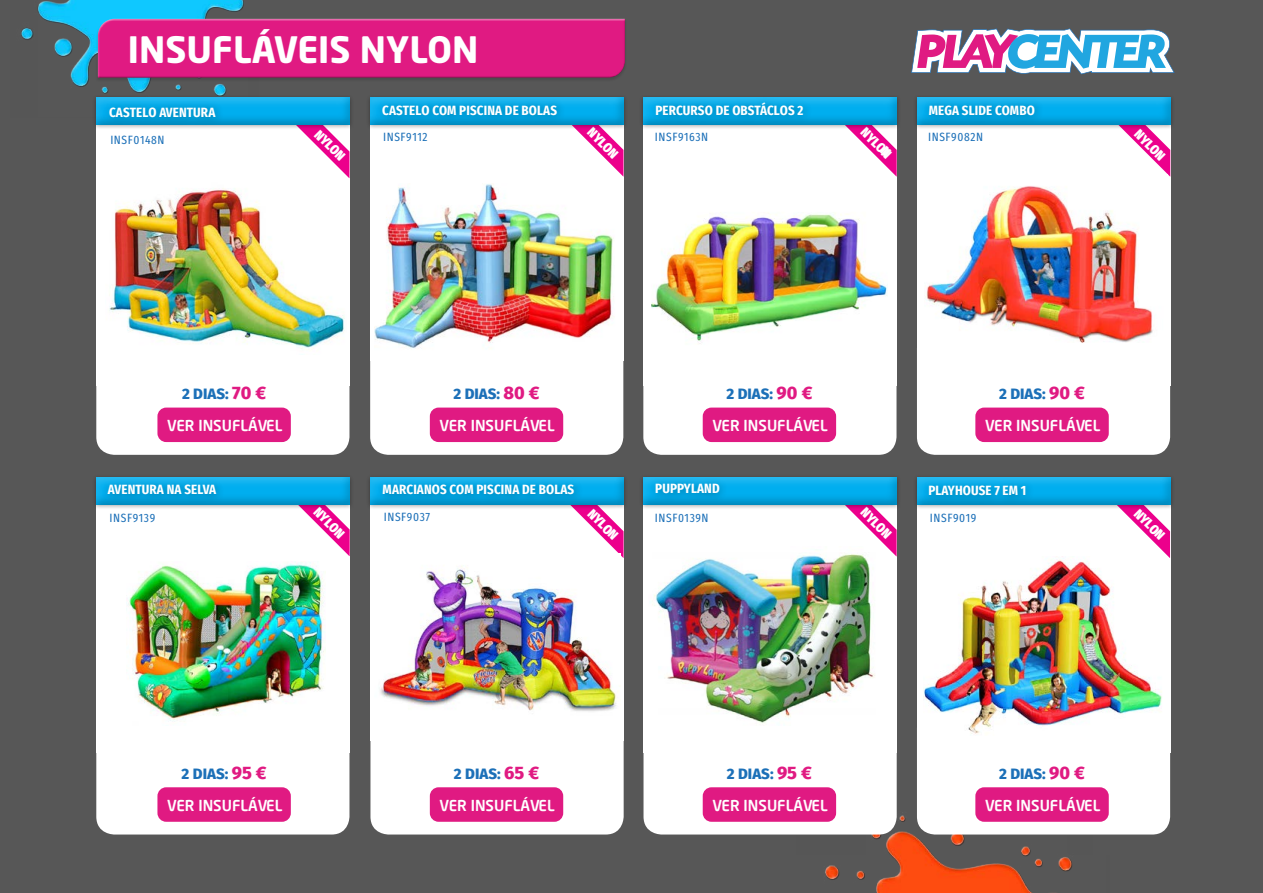
<style>
.page{position:relative;width:1263px;height:893px;background:#575757}
.page>*{position:absolute;margin:0;border:0;box-sizing:border-box;transform-origin:0 0}
.t1{font:700 36px "Neo Sans Std";color:#fff}
.t2{font:800 15px "Fira Sans";color:#1c70b8}
.t3{font:500 14.85px "Neo Sans Pro";color:#fff}
.t4{font:800 13.5px "Fira Sans Condensed";color:#fff}
.t5{font:700 13.35px "Fira Sans Condensed";letter-spacing:.01em;color:#fff}
.t6{font:12px "Fira Sans Condensed";letter-spacing:.05em;color:#1c70b8}
.s1{font-size:18px;color:#e01a82}
</style>
<div class="page">
<svg style="left:911px;top:28px;width:264px;height:46px"></svg>
<img style="left:4px;top:0;width:255px;height:157px">
<div style="left:643px;top:98px;width:253px;height:288px;background:#fff"></div>
<div style="left:96px;top:98px;width:253px;height:288px;background:#fff"></div>
<div style="left:643px;top:477px;width:254px;height:276px;background:#fff"></div>
<div style="left:96px;top:477px;width:253px;height:276px;background:#fff"></div>
<div style="left:917px;top:98px;width:253px;height:288px;background:#fff"></div>
<svg style="left:850px;top:510px;width:47px;height:46px"></svg>
<svg style="left:303px;top:510px;width:47px;height:46px"></svg>
<svg style="left:1123px;top:130px;width:47px;height:47px"></svg>
<div style="left:917px;top:477px;width:253px;height:276px;background:#fff"></div>
<svg style="left:1122px;top:510px;width:48px;height:48px"></svg>
<svg style="left:301px;top:130px;width:48px;height:48px"></svg>
<div style="left:370px;top:477px;width:254px;height:264px;background:#fff"></div>
<svg style="left:575px;top:510px;width:49px;height:48px"></svg>
<div style="left:370px;top:98px;width:253px;height:263px;background:#fff"></div>
<svg style="left:577px;top:130px;width:46px;height:46px"></svg>
<div style="left:640px;top:95px;width:261px;height:35px;background:#000;opacity:.35"></div>
<div style="left:631px;top:87px;width:274px;height:39px;background:#575757"></div>
<div style="left:633px;top:90px;width:276px;height:36px;background:#000;opacity:.3"></div>
<div style="left:640px;top:474px;width:261px;height:36px;background:#000;opacity:.35"></div>
<div style="left:631px;top:467px;width:274px;height:39px;background:#575757"></div>
<div style="left:633px;top:470px;width:276px;height:36px;background:#000;opacity:.3"></div>
<div style="left:913px;top:95px;width:261px;height:35px;background:#000;opacity:.35"></div>
<div style="left:905px;top:87px;width:273px;height:39px;background:#575757"></div>
<div style="left:907px;top:90px;width:276px;height:36px;background:#000;opacity:.3"></div>
<div style="left:913px;top:474px;width:261px;height:36px;background:#000;opacity:.35"></div>
<div style="left:905px;top:467px;width:273px;height:39px;background:#575757"></div>
<div style="left:907px;top:470px;width:276px;height:36px;background:#000;opacity:.3"></div>
<div style="left:93px;top:95px;width:261px;height:35px;background:#000;opacity:.35"></div>
<div style="left:84px;top:87px;width:274px;height:39px;background:#fff;opacity:.36"></div>
<div style="left:86px;top:90px;width:276px;height:36px;background:#000;opacity:.3"></div>
<div style="left:93px;top:474px;width:261px;height:36px;background:#000;opacity:.35"></div>
<div style="left:84px;top:467px;width:274px;height:39px;background:#575757"></div>
<div style="left:86px;top:470px;width:276px;height:36px;background:#000;opacity:.3"></div>
<div style="left:366px;top:95px;width:261px;height:35px;background:#000;opacity:.35"></div>
<div style="left:358px;top:87px;width:273px;height:39px;background:#575757"></div>
<div style="left:360px;top:90px;width:276px;height:36px;background:#000;opacity:.3"></div>
<div style="left:367px;top:474px;width:261px;height:36px;background:#000;opacity:.35"></div>
<div style="left:358px;top:467px;width:274px;height:39px;background:#575757"></div>
<div style="left:360px;top:470px;width:276px;height:36px;background:#000;opacity:.3"></div>
<img style="left:793px;top:758px;width:326px;height:135px">
<div style="left:917px;top:710px;width:253px;height:124px;background:#fff;border-radius:18px"></div>
<div style="left:96px;top:710px;width:253px;height:124px;background:#fff;border-radius:18px"></div>
<div style="left:643px;top:710px;width:254px;height:124px;background:#fff;border-radius:18px"></div>
<div style="left:370px;top:710px;width:254px;height:124px;background:#fff;border-radius:18px"></div>
<div style="left:917px;top:331px;width:253px;height:124px;background:#fff;border-radius:18px"></div>
<div style="left:96px;top:331px;width:253px;height:124px;background:#fff;border-radius:18px"></div>
<div style="left:643px;top:331px;width:253px;height:124px;background:#fff;border-radius:18px"></div>
<div style="left:370px;top:331px;width:253px;height:124px;background:#fff;border-radius:18px"></div>
<img style="left:652px;top:547px;width:227px;height:176px">
<img style="left:126px;top:561px;width:198px;height:160px">
<img style="left:926px;top:175px;width:242px;height:168px">
<div style="left:650px;top:95px;width:162px;height:29px;background:#000;opacity:.3"></div>
<div style="left:922px;top:98px;width:122px;height:26px;background:#000;opacity:.3"></div>
<div style="left:649px;top:477px;width:80px;height:26px;background:#000;opacity:.3"></div>
<div style="left:101px;top:477px;width:124px;height:27px;background:#000;opacity:.3"></div>
<div style="left:922px;top:478px;width:113px;height:27px;background:#000;opacity:.3"></div>
<img style="left:109px;top:188px;width:236px;height:162px">
<div style="left:103px;top:100px;width:122px;height:26px;background:#000;opacity:.3"></div>
<img style="left:380px;top:553px;width:241px;height:159px">
<div style="left:376px;top:477px;width:208px;height:27px;background:#000;opacity:.3"></div>
<div style="left:376px;top:98px;width:191px;height:26px;background:#000;opacity:.3"></div>
<div style="left:703px;top:408px;width:133px;height:34px;background:#e01a82"></div>
<svg style="left:703px;top:787px;width:133px;height:35px;background:#e02085"></svg>
<div style="left:430px;top:408px;width:133px;height:34px;background:#e01a82"></div>
<svg style="left:430px;top:787px;width:133px;height:35px;background:#e02085"></svg>
<div style="left:157px;top:408px;width:134px;height:34px;background:#e01a82"></div>
<svg style="left:157px;top:787px;width:134px;height:35px;background:#e12186"></svg>
<div style="left:975px;top:408px;width:134px;height:34px;background:#e01a82"></div>
<svg style="left:975px;top:787px;width:134px;height:35px;background:#e12186"></svg>
<img style="left:651px;top:213px;width:236px;height:131px">
<img style="left:374px;top:184px;width:239px;height:165px">
<img style="left:924px;top:556px;width:239px;height:178px">
<div style="left:96px;top:19px;width:531px;height:63px;background:#525252"></div>
<div style="left:96px;top:16px;width:531px;height:63px;background:#fff;opacity:.57"></div>
<div style="left:96px;top:18px;width:531px;height:62px;background:#454545;opacity:.62"></div>
<svg style="left:843px;top:123px;width:54px;height:54px"></svg>
<h1 class="t1" style="left:128px;top:26px;width:352px">INSUFLÁVEIS NYLON</h1>
<p class="t5" style="left:109px;top:100px;width:108px">CASTELO AVENTURA</p>
<p class="t6" style="left:110px;top:129px;width:56px">INSF0148N</p>
<p class="t4" style="left:326px;top:123px;width:38px;rotate:45deg">NYLON</p>
<p class="t5" style="left:382px;top:98px;width:176px">CASTELO COM PISCINA DE BOLAS</p>
<p class="t6" style="left:383px;top:126px;width:46px">INSF9112</p>
<p class="t4" style="left:599px;top:121px;width:38px;rotate:45deg">NYLON</p>
<p class="t5" style="left:655px;top:98px;width:149px">PERCURSO DE OBSTÁCLOS 2</p>
<p class="t5" style="left:929px;top:98px;width:107px">MEGA SLIDE COMBO</p>
<p class="t6" style="left:655px;top:126px;width:55px">INSF9163N</p>
<p class="t4" style="left:872px;top:121px;width:38px;rotate:45deg">NYLON</p>
<p class="t4" style="left:1145px;top:123px;width:38px;rotate:45deg">NYLON</p>
<p class="t6" style="left:928px;top:126px;width:56px">INSF9082N</p>
<p class="t2" style="left:182px;top:381px;width:86px">2 DIAS: <span class="s1">70 €</span></p>
<p class="t3" style="left:167px;top:416px;width:117px">VER INSUFLÁVEL</p>
<p class="t2" style="left:453px;top:381px;width:88px">2 DIAS: <span class="s1">80 €</span></p>
<p class="t3" style="left:439px;top:416px;width:117px">VER INSUFLÁVEL</p>
<p class="t2" style="left:726px;top:381px;width:87px">2 DIAS: <span class="s1">90 €</span></p>
<p class="t3" style="left:712px;top:416px;width:117px">VER INSUFLÁVEL</p>
<p class="t2" style="left:999px;top:381px;width:87px">2 DIAS: <span class="s1">90 €</span></p>
<p class="t3" style="left:985px;top:416px;width:117px">VER INSUFLÁVEL</p>
<p class="t5" style="left:108px;top:477px;width:110px">AVENTURA NA SELVA</p>
<p class="t5" style="left:655px;top:476px;width:66px">PUPPYLAND</p>
<p class="t5" style="left:383px;top:477px;width:193px">MARCIANOS COM PISCINA DE BOLAS</p>
<p class="t6" style="left:384px;top:505px;width:48px">INSF9037</p>
<p class="t4" style="left:325px;top:501px;width:38px;rotate:45deg">NYLON</p>
<p class="t4" style="left:599px;top:503px;width:38px;rotate:45deg">NYLON</p>
<p class="t6" style="left:109px;top:506px;width:47px">INSF9139</p>
<p class="t6" style="left:655px;top:506px;width:55px">INSF0139N</p>
<p class="t4" style="left:872px;top:501px;width:38px;rotate:45deg">NYLON</p>
<p class="t5" style="left:928px;top:478px;width:99px">PLAYHOUSE 7 EM 1</p>
<p class="t6" style="left:930px;top:507px;width:48px">INSF9019</p>
<p class="t4" style="left:1145px;top:503px;width:38px;rotate:45deg">NYLON</p>
<p class="t2" style="left:182px;top:760px;width:87px">2 DIAS: <span class="s1">95 €</span></p>
<p class="t3" style="left:167px;top:796px;width:117px">VER INSUFLÁVEL</p>
<p class="t2" style="left:454px;top:760px;width:87px">2 DIAS: <span class="s1">65 €</span></p>
<p class="t3" style="left:439px;top:796px;width:117px">VER INSUFLÁVEL</p>
<p class="t2" style="left:727px;top:760px;width:87px">2 DIAS: <span class="s1">95 €</span></p>
<p class="t3" style="left:712px;top:796px;width:117px">VER INSUFLÁVEL</p>
<p class="t2" style="left:999px;top:760px;width:87px">2 DIAS: <span class="s1">90 €</span></p>
<p class="t3" style="left:985px;top:796px;width:117px">VER INSUFLÁVEL</p>
</div>
